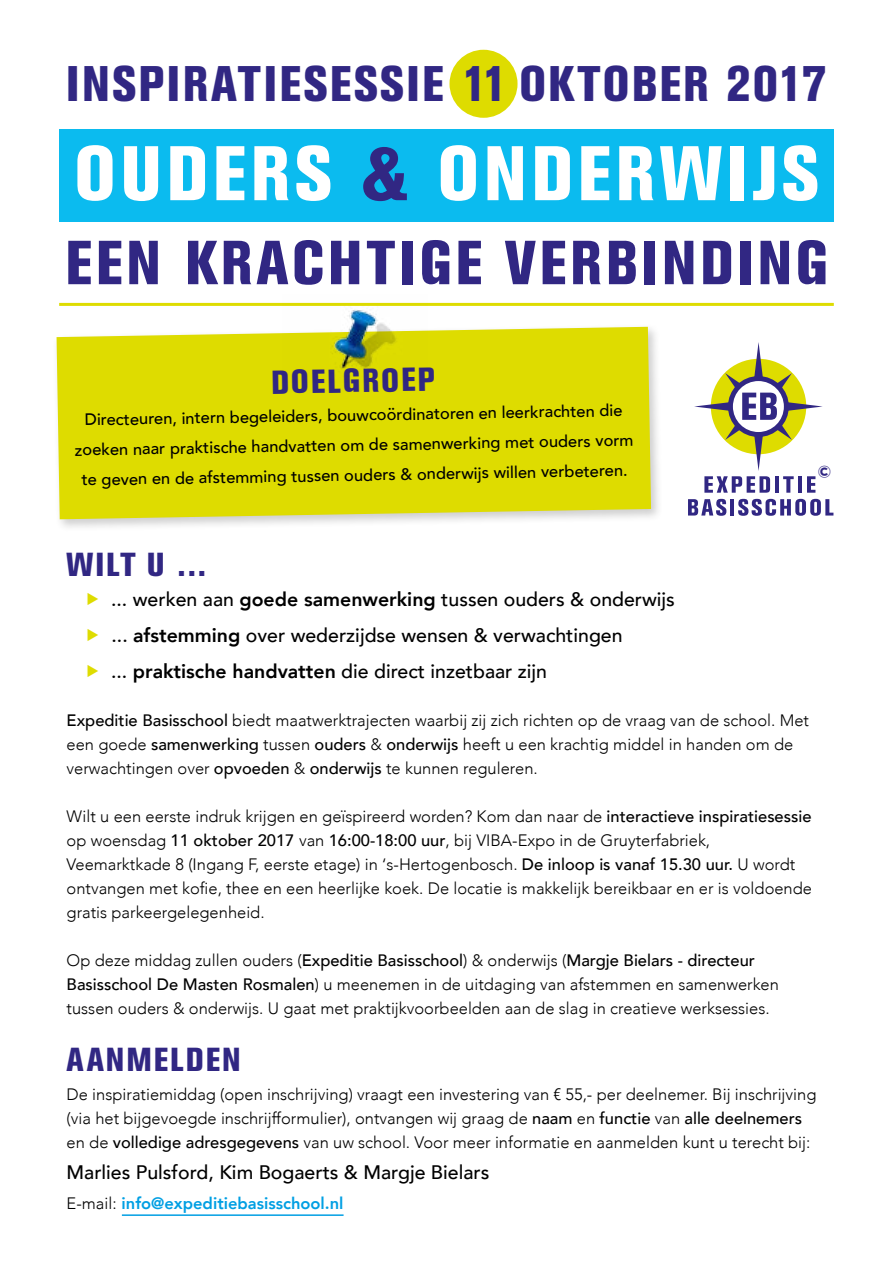
<style>
.page{position:relative;width:893px;height:1263px;background:#fff}
.page>*{position:absolute;margin:0;border:0;box-sizing:border-box;transform-origin:0 0}
.t1{font:800 condensed 76.5px "Akzidenz Grotesk BQ";letter-spacing:.06em;color:#fff}
.t2{font:800 condensed 61.5px "Akzidenz Grotesk BQ";letter-spacing:.06em;color:#312783}
.t3{font:800 condensed 49.5px "Akzidenz Grotesk BQ";letter-spacing:.05em;color:#312783}
.t4{font:800 condensed 33px "Akzidenz Grotesk BQ";letter-spacing:.06em;color:#312783}
.t5{font:500 19.5px/36px "Avenir";color:#000}
.t6{font:300 16.5px/24px "Avenir";color:#000}
.t7{font:500 16.5px/30px "Avenir";color:#000;text-align:center}
.t8{font:800 16.5px "Avenir";color:#009fe3}
.s1{color:#312783}
.s2{font-weight:800}
.s3{font-weight:500}
.s4{font-weight:300;color:#000}
</style>
<div class="page">
<hr style="left:122px;top:1214px;width:222px;height:2px;background:#009fe3">
<svg style="left:688px;top:499px;width:38px;height:17px"></svg>
<hr style="left:730px;top:499px;width:4px;height:16px;background:#312783">
<svg style="left:738px;top:499px;width:95px;height:17px"></svg>
<div style="left:59px;top:130px;width:775px;height:92px;background:#0bbbef"></div>
<div style="left:449px;top:50px;width:68px;height:68px;background:#dedc00;border-radius:50%"></div>
<hr style="left:59px;top:303px;width:775px;height:3px;background:#dedc00">
<div style="left:53px;top:323px;width:610px;height:209px;background:#000;opacity:.2"></div>
<div style="left:57px;top:327px;width:594px;height:192px;background:#dedc00"></div>
<img style="left:283px;top:302px;width:144px;height:80px">
<svg style="left:694px;top:342px;width:129px;height:151px"></svg>
<h3 class="t3" style="left:66px;top:55px;width:762px">INSPIRATIESESSIE 11 OKTOBER 2017</h3>
<h1 class="t1" style="left:74px;top:129px;width:746px">OUDERS <span class="s1">&amp;</span> ONDERWIJS</h1>
<h2 class="t2" style="left:65px;top:227px;width:764px">EEN KRACHTIGE VERBINDING</h2>
<h3 class="t4" style="left:271px;top:363px;width:165px;rotate:-1deg">DOELGROEP</h3>
<p class="t7" style="left:74px;top:404px;width:560px;rotate:-1deg">Directeuren, intern begeleiders, bouwcoördinatoren en leerkrachten die zoeken naar praktische handvatten om de samenwerking met ouders vorm te geven en de afstemming tussen ouders &amp; onderwijs willen verbeteren.</p>
<h3 class="t4" style="left:67px;top:545px;width:141px">WILT U ...</h3>
<p class="t5" style="left:111px;top:580px;width:565px">... werken aan <span class="s2">goede samenwerking</span> tussen ouders &amp; onderwijs ... <span class="s2">afstemming</span> over wederzijdse wensen &amp; verwachtingen<br>... <span class="s2">praktische handvatten</span> die direct inzetbaar zijn</p>
<p class="t6" style="left:67px;top:708px;width:744px"><span class="s3">Expeditie Basisschool</span> biedt maatwerktrajecten waarbij zij zich richten op de vraag van de school. Met een goede <span class="s3">samenwerking</span> tussen <span class="s3">ouders</span> &amp; <span class="s3">onderwijs</span> heeft u een krachtig middel in handen om de verwachtingen over <span class="s3">opvoeden</span> &amp; <span class="s3">onderwijs</span> te kunnen reguleren.</p>
<p class="t6" style="left:67px;top:804px;width:747px">Wilt u een eerste indruk krijgen en geïspireerd worden? Kom dan naar de <span class="s3">interactieve inspiratiesessie </span>op woensdag <span class="s3">11 oktober 2017</span> van <span class="s3">16:00-18:00 uur</span>, bij VIBA-Expo in de Gruyterfabriek, Veemarktkade 8 (Ingang F, eerste etage) in ‘s-Hertogenbosch. <span class="s3">De inloop is vanaf 15.30 uur.</span> U wordt ontvangen met kofie, thee en een heerlijke koek. De locatie is makkelijk bereikbaar en er is voldoende gratis parkeergelegenheid.</p>
<p class="t6" style="left:67px;top:948px;width:714px">Op deze middag zullen ouders (<span class="s3">Expeditie Basisschool</span>) &amp; onderwijs (<span class="s3">Margje Bielars - directeur<br>Basisschool De Masten Rosmalen</span>) u meenemen in de uitdaging van afstemmen en samenwerken tussen ouders &amp; onderwijs. U gaat met praktijkvoorbeelden aan de slag in creatieve werksessies.</p>
<h3 class="t4" style="left:67px;top:1040px;width:176px">AANMELDEN</h3>
<p class="t6" style="left:67px;top:1082px;width:751px">De inspiratiemiddag (open inschrijving) vraagt een investering van € 55,- per deelnemer. Bij inschrijving (via het bijgevoegde inschrijfformulier), ontvangen wij graag de <span class="s3">naam</span> en <span class="s3">functie</span> van <span class="s3">alle deelnemers </span>en de <span class="s3">volledige adresgegevens</span> van uw school. Voor meer informatie en aanmelden kunt u terecht bij:</p>
<p class="t5" style="left:67px;top:1153px;width:424px">Marlies Pulsford, Kim Bogaerts &amp; Margje Bielars</p>
<p class="t8" style="left:67px;top:1190px;width:278px"><span class="s4">E-mail:</span> info@expeditiebasisschool.nl</p>
</div>
